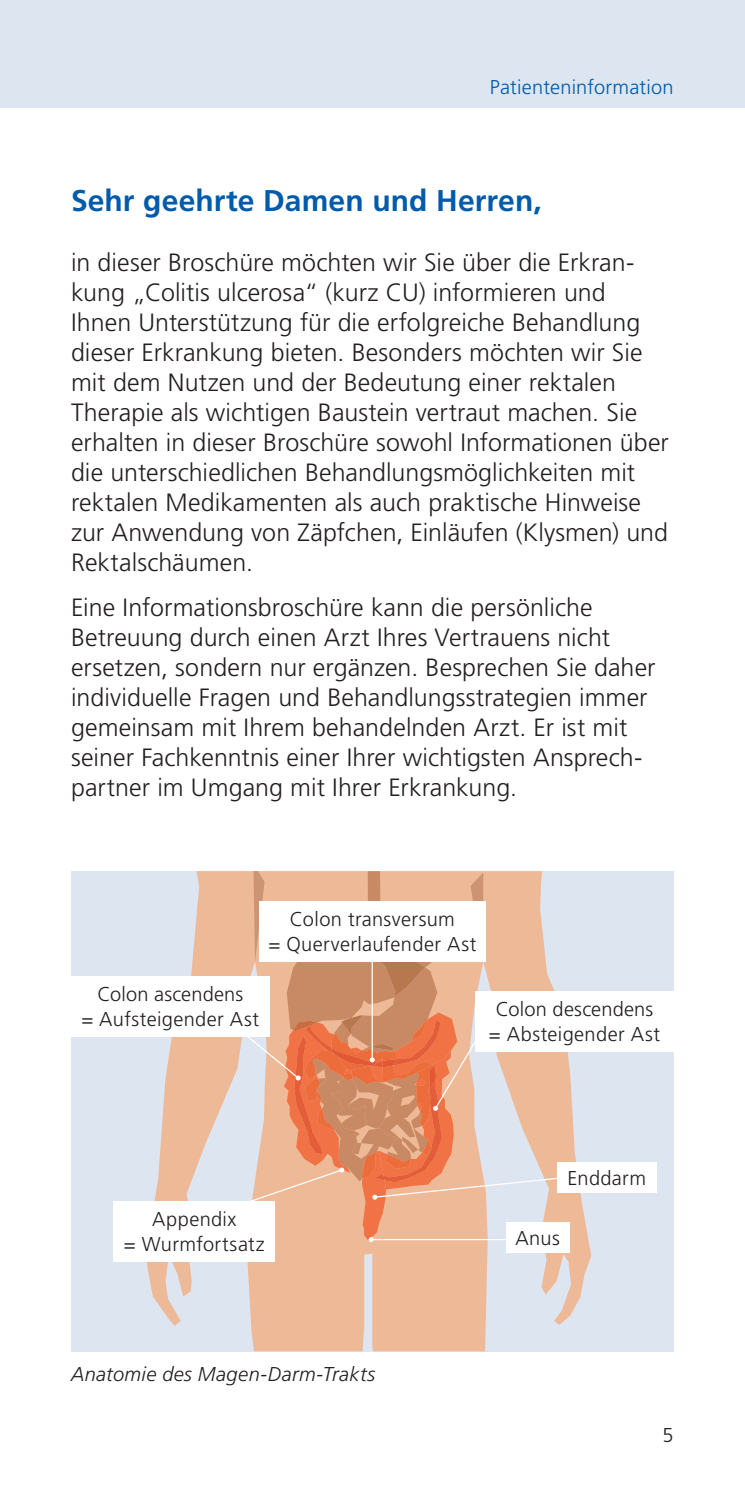
<style>
.page{position:relative;width:745px;height:1491px;background:#fff}
.page>*{position:absolute;margin:0;border:0;box-sizing:border-box;transform-origin:0 0}
.t1{font:700 30px "Frutiger LT Std";letter-spacing:.005em;color:#015aaa}
.t2{font:300 25px/30px "Frutiger LT Std";letter-spacing:.005em;color:#231f20}
.t3{font:300 20px/25px "Frutiger LT Std";letter-spacing:.015em;color:#231f20;text-align:center}
.t4{font:italic 300 20px "Frutiger LT Std";letter-spacing:.02em;color:#231f20}
.t5{font:300 20px "Frutiger LT Std";letter-spacing:.01em;color:#015aaa}
</style>
<div class="page">
<div style="left:0;top:0;width:745px;height:107px;background:#dde5f1"></div>
<div style="left:71px;top:871px;width:602px;height:480px;background:#dde5f1"></div>
<svg style="left:146px;top:871px;width:445px;height:480px;fill:#eeb996"></svg>
<div style="left:557px;top:1163px;width:99px;height:30px;background:#fff"></div>
<div style="left:505px;top:1223px;width:64px;height:30px;background:#fff"></div>
<svg style="left:230px;top:871px;width:333px;height:371px;background:#e7b79e"></svg>
<div style="left:475px;top:991px;width:198px;height:60px;background:#fff"></div>
<div style="left:71px;top:976px;width:198px;height:60px;background:#fff"></div>
<div style="left:114px;top:1201px;width:161px;height:60px;background:#fff"></div>
<p class="t5" style="left:490px;top:76px;width:185px">Patienteninformation</p>
<p class="t1" style="left:71px;top:183px;width:472px">Sehr geehrte Damen und Herren,</p>
<p class="t2" style="left:71px;top:248px;width:599px">in dieser Broschüre möchten wir Sie über die Erkran&shy;kung „Colitis ulcerosa“ (kurz CU) informieren und Ihnen Unterstützung für die erfolgreiche Behandlung dieser Erkrankung bieten. Besonders möchten wir Sie mit dem Nutzen und der Bedeutung einer rektalen Therapie als wichtigen Baustein vertraut machen. Sie erhalten in dieser Broschüre sowohl Informationen über die unterschiedlichen Behandlungsmöglichkeiten mit rektalen Medikamenten als auch praktische Hinweise zur Anwendung von Zäpfchen, Einläufen (Klysmen) und Rektalschäumen.</p>
<p class="t2" style="left:71px;top:593px;width:586px">Eine Informationsbroschüre kann die persönliche Betreuung durch einen Arzt Ihres Vertrauens nicht ersetzen, sondern nur ergänzen. Besprechen Sie daher individuelle Fragen und Behandlungsstrategien immer gemeinsam mit Ihrem behandelnden Arzt. Er ist mit seiner Fachkenntnis einer Ihrer wichtigsten Ansprech&shy;partner im Umgang mit Ihrer Erkrankung.</p>
<p class="t3" style="left:268px;top:907px;width:209px">Colon transversum<br>= Querverlaufender Ast</p>
<p class="t3" style="left:81px;top:982px;width:179px">Colon ascendens<br>= Aufsteigender Ast</p>
<p class="t3" style="left:489px;top:997px;width:173px">Colon descendens = Absteigender Ast</p>
<p class="t3" style="left:124px;top:1207px;width:142px">Appendix<br>= Wurmfortsatz</p>
<p class="t4" style="left:71px;top:1363px;width:306px">Anatomie des Magen-Darm-Trakts</p>
<p class="t3" style="left:567px;top:1166px;width:80px">Enddarm</p>
<p class="t3" style="left:515px;top:1226px;width:46px">Anus</p>
<p class="t3" style="left:662px;top:1423px;width:13px">5</p>
</div>
